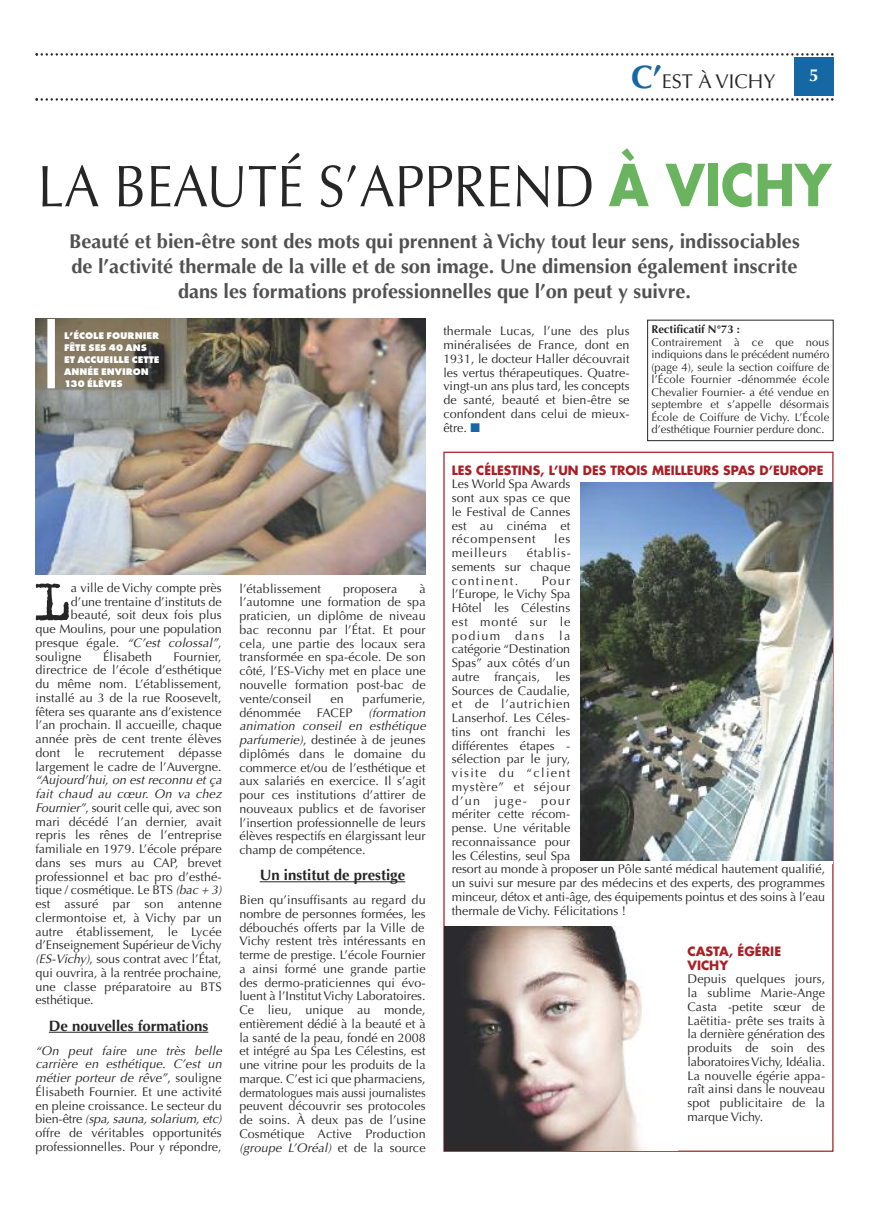
<style>
.page{position:relative;width:869px;height:1205px;background:#fff}
.page>*{position:absolute;margin:0;border:0;box-sizing:border-box;transform-origin:0 0}
.t1{font:63px "Trixie";color:#272627}
.t2{font:58.75px "Optima";color:#272627;scale:.9 1}
.t3{font:700 20px/25px "Optima";color:#525152;text-align:center}
.t4{font:20px "Optima";color:#272627}
.t5{font:700 17.5px "Optima";color:#fff}
.t6{font:700 15px "Optima";color:#272627}
.t7{font:12.5px/13.8px "Optima";letter-spacing:.01em;color:#272627;text-align:justify}
.t8{font:700 12.5px/13.8px "Futura";color:#a91f26}
.t9{font:italic 12.5px "Optima";letter-spacing:.015em;color:#272627}
.t10{font:12.5px "Optima";letter-spacing:.06em;color:#272627}
.t11{font:11.25px/12.5px "Optima";color:#272627;text-align:justify}
.t12{font:700 11.25px "Optima";color:#272627}
.t13{font:800 10px/12px "Futura T";color:#fff}
.s1{font-weight:700;font-size:32.5px;color:#1668a4}
.s2{font-family:"Futura";font-weight:700;font-size:56.25px;color:#6ab460}
.s3{font-style:normal}
.s4{font-style:italic}
.s5{color:#1668a4}
</style>
<div class="page">
<svg style="left:35px;top:53px;width:798px;height:3px"></svg>
<svg style="left:35px;top:98px;width:798px;height:3px"></svg>
<div style="left:794px;top:57px;width:39px;height:39px;background:#1668a4"></div>
<hr style="left:259px;top:881px;width:146px;height:1px;background:#272627">
<div style="left:647px;top:320px;width:186px;height:121px;border:1px solid #272627"></div>
<img style="left:35px;top:319px;width:390px;height:255px">
<img style="left:580px;top:482px;width:251px;height:379px">
<img style="left:444px;top:927px;width:200px;height:223px">
<hr style="left:49px;top:1032px;width:159px;height:1px;background:#272627">
<div style="left:47px;top:319px;width:8px;height:69px;background:#fff"></div>
<h3 class="t4" style="left:630px;top:73px;width:146px"><span class="s1">C’</span>EST À VICHY</h3>
<h3 class="t5" style="left:808px;top:68px;width:11px">5</h3>
<h2 class="t2" style="left:38px;top:162px;width:882px">LA BEAUTÉ S’APPREND <span class="s2">À VICHY</span></h2>
<h3 class="t3" style="left:69px;top:231px;width:731px">Beauté et bien-être sont des mots qui prennent à Vichy tout leur sens, indissociables de l’activité thermale de la ville et de son image. Une dimension également inscrite dans les formations professionnelles que l’on peut y suivre.</h3>
<p class="t13" style="left:64px;top:329px;width:97px">L’ÉCOLE FOURNIER<br>FÊTE SES 40 ANS<br>ET ACCUEILLE CETTE<br>ANNÉE ENVIRON<br>130 ÉLÈVES</p>
<h1 class="t1" style="left:35px;top:561px;width:36px">L</h1>
<p class="t7" style="left:71px;top:582px;width:152px">a ville de Vichy compte près</p>
<p class="t7" style="left:71px;top:596px;width:152px">d’une trentaine d’instituts de</p>
<p class="t7" style="left:71px;top:609px;width:152px">beauté, soit deux fois plus</p>
<p class="t7" style="left:35px;top:623px;width:188px">que Moulins, pour une population</p>
<p class="t9" style="left:35px;top:637px;width:188px"><span class="s3">presque égale.</span> “C’est colossal”<span class="s3">,</span></p>
<p class="t7" style="left:35px;top:651px;width:47px">souligne</p>
<p class="t7" style="left:103px;top:651px;width:50px">Élisabeth</p>
<p class="t7" style="left:35px;top:651px;width:188px;text-indent:138px">Fournier, directrice de l’école d’esthétique du même nom. L’établissement, installé au 3 de la rue Roosevelt, fêtera ses quarante ans d’existence l’an prochain. Il accueille, chaque année près de cent trente élèves dont le recrutement dépasse largement le cadre de l’Auvergne.</p>
<p class="t7" style="left:35px;top:774px;width:188px"><span class="s4">“Aujourd’hui, on est reconnu et ça fait chaud au cœur. On va chez Fournier”</span>, sourit celle qui, avec son mari décédé l’an dernier, avait repris les rênes de l’entreprise familiale en 1979. L’école prépare dans ses murs au CAP, brevet professionnel et bac pro d’esthé&shy;tique / cosmétique. Le BTS <span class="s4">(bac + 3) </span>est assuré par son antenne clermontoise et, à Vichy par un autre établissement, le Lycée d’Enseignement Supérieur deVichy <span class="s4">(ES-Vichy)</span>, sous contrat avec l’État, qui ouvrira, à la rentrée prochaine, une classe préparatoire au BTS esthétique.</p>
<p class="t6" style="left:49px;top:1019px;width:161px">De nouvelles formations</p>
<p class="t7" style="left:35px;top:1044px;width:188px"><span class="s4">“On peut faire une très belle carrière en esthétique. C’est un métier porteur de rêve”</span>, souligne Élisabeth Fournier. Et une activité en pleine croissance. Le secteur du bien-être <span class="s4">(spa, sauna, solarium, etc) </span>offre de véritables opportunités professionnelles. Pour y répondre,</p>
<p class="t7" style="left:239px;top:583px;width:83px">l’établissement</p>
<p class="t7" style="left:343px;top:583px;width:56px">proposera</p>
<p class="t7" style="left:239px;top:583px;width:188px;text-indent:180px">à l’automne une formation de spa praticien, un diplôme de niveau bac reconnu par l’État. Et pour cela, une partie des locaux sera transformée en spa-école. De son côté, l’ES-Vichy met en place une nouvelle formation post-bac de vente/conseil</p>
<p class="t7" style="left:330px;top:693px;width:15px">en</p>
<p class="t7" style="left:362px;top:693px;width:64px">parfumerie,</p>
<p class="t7" style="left:239px;top:706px;width:188px;text-indent:129px"><span class="s4">(formation animation conseil en esthétique parfumerie)</span>, destinée à de jeunes diplômés dans le domaine du commerce et/ou de l’esthétique et aux salariés en exercice. Il s’agit pour ces institutions d’attirer de nouveaux publics et de favoriser l’insertion professionnelle de leurs élèves respectifs en élargissant leur champ de compétence.</p>
<p class="t6" style="left:259px;top:869px;width:147px">Un institut de prestige</p>
<p class="t7" style="left:239px;top:894px;width:188px">Bien qu’insuffisants au regard du nombre de personnes formées, les débouchés offerts par la Ville de Vichy restent très intéressants en terme de prestige. L’école Fournier a ainsi formé une grande partie des dermo-praticiennes qui évo&shy;luent à l’InstitutVichy Laboratoires.<br>Ce lieu, unique au monde, entièrement dédié à la beauté et à la santé de la peau, fondé en 2008 et intégré au Spa Les Célestins, est une vitrine pour les produits de la marque. C’est ici que pharmaciens, dermatologues mais aussi journalistes peuvent découvrir ses protocoles de soins. À deux pas de l’usine Cosmétique Active Production <span class="s4">(groupe L’Oréal)</span> et de la source</p>
<p class="t7" style="left:239px;top:706px;width:63px">dénommée</p>
<p class="t7" style="left:317px;top:706px;width:37px">FACEP</p>
<p class="t12" style="left:651px;top:325px;width:90px">Rectificatif N°73 :</p>
<p class="t11" style="left:651px;top:337px;width:179px">Contrairement à ce que nous indiquions dans le précédent numéro (page 4), seule la section coiffure de l’École Fournier -dénommée école Chevalier Fournier- a été vendue en septembre et s’appelle désormais École de Coiffure de Vichy. L’École d’esthétique Fournier perdure donc.</p>
<p class="t8" style="left:451px;top:464px;width:373px">LES CÉLESTINS, L’UN DES TROIS MEILLEURS SPAS D’EUROPE</p>
<p class="t7" style="left:451px;top:478px;width:120px">Les World Spa Awards sont aux spas ce que le Festival de Cannes est au cinéma et récompensent</p>
<p class="t7" style="left:443px;top:325px;width:188px">thermale Lucas, l’une des plus minéralisées de France, dont en 1931, le docteur Haller découvrait les vertus thérapeutiques. Quatre&shy;vingt-un ans plus tard, les concepts de santé, beauté et bien-être se confondent dans celui de mieux&shy;être. <span class="s5">■</span></p>
<p class="t7" style="left:554px;top:533px;width:18px">les</p>
<p class="t7" style="left:451px;top:547px;width:121px;text-indent:75px">établis&shy;sements sur chaque continent.</p>
<p class="t10" style="left:451px;top:548px;width:57px">meilleurs</p>
<p class="t7" style="left:451px;top:575px;width:375px;text-align:left;text-indent:90px">Pour<br>l’Europe, le Vichy Spa<br>Hôtel les Célestins<br>est monté sur le<br>podium dans la<br>catégorie “Destination<br>Spas” aux côtés d’un<br>autre français, les<br>Sources de Caudalie,<br>et de l’autrichien<br>Lanserhof. Les Céles-<br>tins ont franchi les<br>différentes étapes -<br>sélection par le jury,<br>visite du “client<br>mystère” et séjour<br>d’un juge- pour<br>mériter cette récom-<br>pense. Une véritable<br>reconnaissance pour<br>les Célestins, seul Spa<br>resort au monde à proposer un Pôle santé médical hautement qualifié, un suivi sur mesure par des médecins et des experts, des programmes minceur, détox et anti-âge, des équipements pointus et des soins à l’eau thermale de Vichy. Félicitations !</p>
<p class="t8" style="left:687px;top:945px;width:95px">CASTA, ÉGÉRIE<br>VICHY</p>
<p class="t7" style="left:687px;top:973px;width:139px">Depuis quelques jours, la sublime Marie-Ange Casta -petite sœur de Laëtitia- prête ses traits à la dernière génération des produits de soin des laboratoiresVichy, Idéalia.<br>La nouvelle égérie appa&shy;raît ainsi dans le nouveau spot publicitaire de la marque Vichy.</p>
</div>
